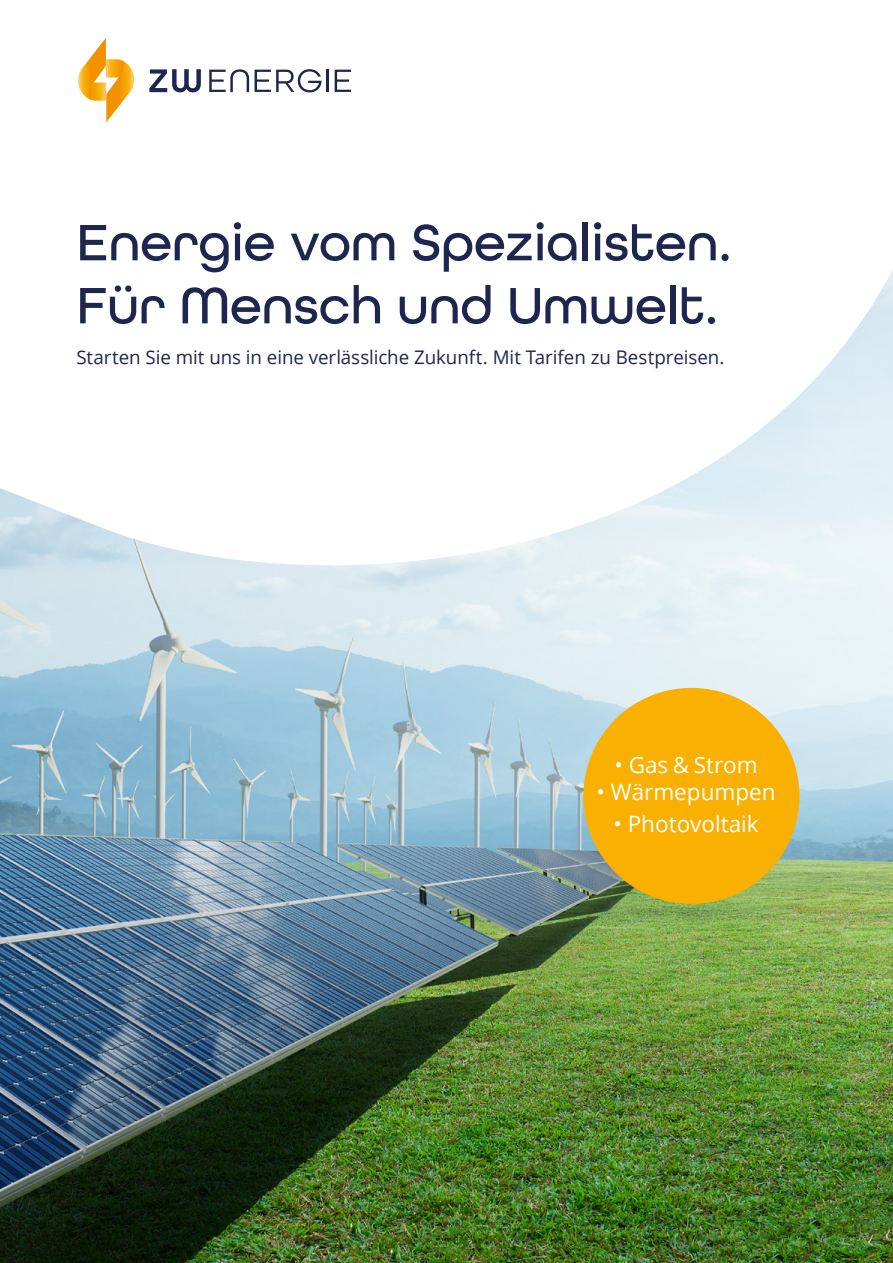
<style>
.page{position:relative;width:893px;height:1263px;background:#fff}
.page>*{position:absolute;margin:0;border:0;box-sizing:border-box;transform-origin:0 0}
.t1{font:500 54px/63px "All Round Gothic";color:#1e2650}
.t2{font:22.5px "Open Sans";color:#fff}
.t3{font:18.75px "Open Sans";letter-spacing:-.005em;color:#1e2650}
</style>
<div class="page">
<svg style="left:149px;top:69px;width:52px;height:23px"></svg>
<svg style="left:209px;top:69px;width:40px;height:23px"></svg>
<svg style="left:255px;top:69px;width:66px;height:23px"></svg>
<hr style="left:326px;top:70px;width:3px;height:22px;background:#1e2650">
<svg style="left:335px;top:70px;width:16px;height:22px"></svg>
<svg style="left:78px;top:38px;width:57px;height:84px"></svg>
<img style="left:0;top:270px;width:893px;height:993px">
<div style="left:583px;top:688px;width:216px;height:216px;background:#f9b000;border-radius:50%"></div>
<h1 class="t1" style="left:77px;top:210px;width:657px">Energie vom Spezialisten.<br>Für Mensch und Umwelt.</h1>
<p class="t3" style="left:77px;top:344px;width:649px">Starten Sie mit uns in eine verlässliche Zukunft. Mit Tarifen zu Bestpreisen.</p>
<p class="t2" style="left:614px;top:750px;width:145px">• Gas &amp; Strom</p>
<p class="t2" style="left:596px;top:777px;width:181px">• Wärmepumpen</p>
<p class="t2" style="left:613px;top:808px;width:147px">• Photovoltaik</p>
</div>
